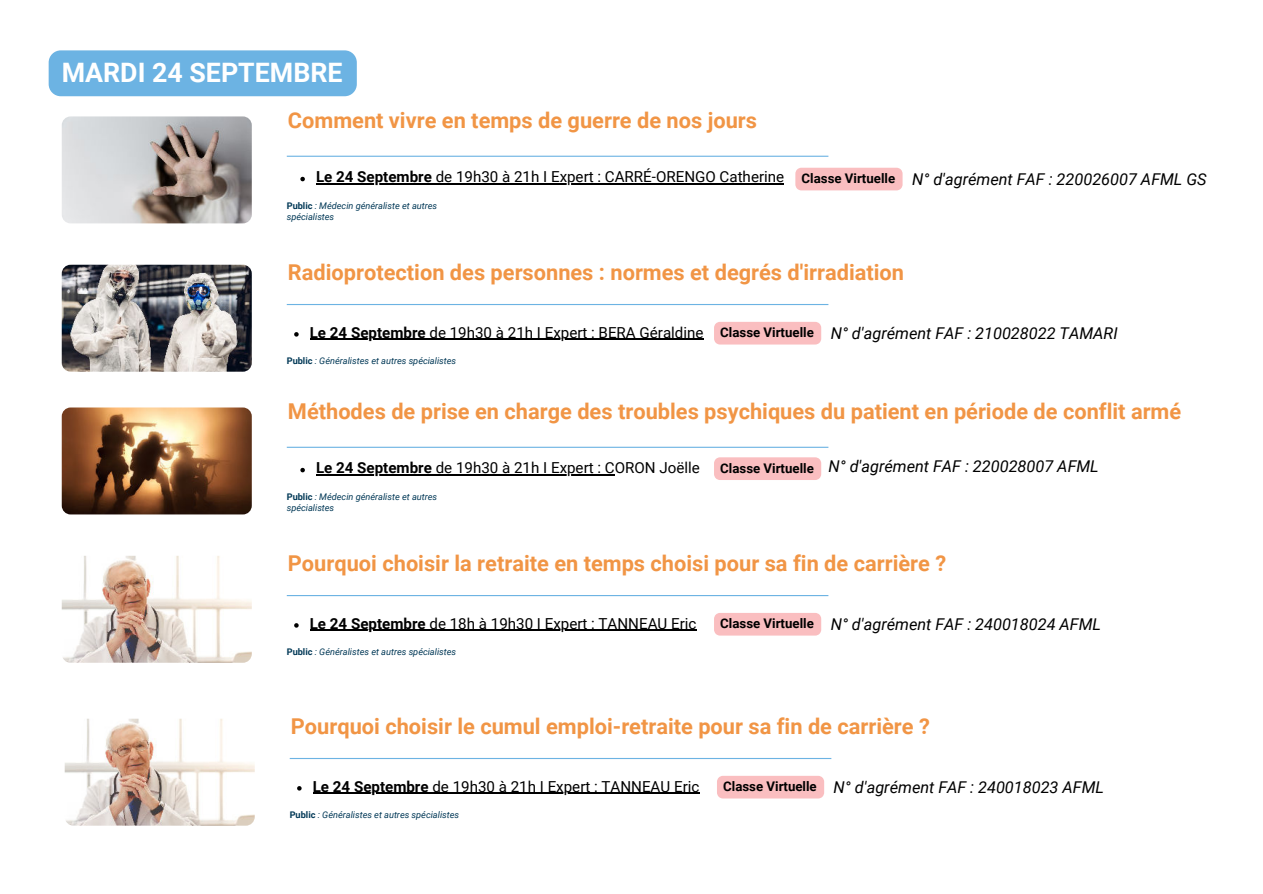
<style>
.page{position:relative;width:1263px;height:894px;background:#fff}
.page>*{position:absolute;margin:0;border:0;box-sizing:border-box;transform-origin:0 0}
.t1{font:700 26.7px "Roboto";color:#fff}
.t2{font:700 21.75px "Roboto";color:#f19545}
.t3{font:italic 16.2px "Roboto";color:#000}
.t4{font:15.15px "Roboto";color:#000}
.t5{font:700 13.2px "Roboto";color:#000}
.t6{font:italic 9.15px/10.6px "Roboto";color:#003856}
.s1{font-weight:700}
.s2{font-weight:700;font-style:normal}
</style>
<div class="page">
<div style="left:49px;top:50px;width:308px;height:46px;background:#6cb3e3;border-radius:12px"></div>
<hr style="left:287px;top:156px;width:541px;height:1px;background:#6cb3e3">
<img style="left:62px;top:116px;width:190px;height:107px;border-radius:9px">
<svg style="left:300px;top:177px;width:5px;height:4px"></svg>
<hr style="left:316px;top:183px;width:120px;height:2px;background:#000">
<hr style="left:436px;top:183px;width:103px;height:2px;background:#000">
<hr style="left:543px;top:183px;width:241px;height:2px;background:#000">
<div style="left:795px;top:168px;width:107px;height:22px;background:#fabec0"></div>
<hr style="left:287px;top:304px;width:541px;height:1px;background:#6cb3e3">
<img style="left:62px;top:265px;width:190px;height:106px;border-radius:9px">
<svg style="left:294px;top:332px;width:5px;height:4px"></svg>
<hr style="left:310px;top:339px;width:116px;height:1px;background:#000">
<hr style="left:426px;top:339px;width:277px;height:1px;background:#000">
<div style="left:714px;top:322px;width:107px;height:22px;background:#fabec0"></div>
<hr style="left:287px;top:446px;width:541px;height:1px;background:#6cb3e3">
<img style="left:62px;top:407px;width:190px;height:107px;border-radius:9px">
<svg style="left:300px;top:467px;width:5px;height:5px"></svg>
<hr style="left:316px;top:474px;width:120px;height:1px;background:#000">
<hr style="left:436px;top:474px;width:103px;height:1px;background:#000">
<hr style="left:543px;top:474px;width:72px;height:1px;background:#000">
<div style="left:714px;top:457px;width:107px;height:23px;background:#fabec0"></div>
<hr style="left:287px;top:595px;width:541px;height:1px;background:#6cb3e3">
<img style="left:62px;top:555px;width:190px;height:107px;border-radius:9px">
<svg style="left:294px;top:623px;width:5px;height:4px"></svg>
<hr style="left:310px;top:629px;width:116px;height:2px;background:#000">
<hr style="left:426px;top:629px;width:182px;height:2px;background:#000">
<hr style="left:608px;top:629px;width:88px;height:2px;background:#000">
<div style="left:714px;top:613px;width:107px;height:22px;background:#fabec0"></div>
<hr style="left:290px;top:757px;width:541px;height:1px;background:#6cb3e3">
<img style="left:65px;top:718px;width:190px;height:107px;border-radius:9px">
<svg style="left:297px;top:786px;width:5px;height:4px"></svg>
<hr style="left:313px;top:792px;width:116px;height:1px;background:#000">
<hr style="left:429px;top:792px;width:182px;height:1px;background:#000">
<hr style="left:611px;top:792px;width:88px;height:1px;background:#000">
<div style="left:717px;top:775px;width:107px;height:23px;background:#fabec0"></div>
<p class="t1" style="left:62px;top:54px;width:282px">MARDI 24 SEPTEMBRE</p>
<p class="t2" style="left:288px;top:105px;width:471px">Comment vivre en temps de guerre de nos jours</p>
<p class="t4" style="left:316px;top:166px;width:470px"><span class="s1">Le 24 Septembre</span> de 19h30 à 21h I Expert : CARRÉ-ORENGO Catherine</p>
<p class="t6" style="left:287px;top:200px;width:152px"><span class="s2">Public</span> : Médecin généraliste et autres spécialistes</p>
<p class="t5" style="left:802px;top:169px;width:95px">Classe Virtuelle</p>
<p class="t3" style="left:912px;top:167px;width:296px">N° d'agrément FAF : 220026007 AFML GS</p>
<p class="t2" style="left:288px;top:257px;width:618px">Radioprotection des personnes : normes et degrés d'irradiation</p>
<p class="t4" style="left:310px;top:321px;width:395px"><span class="s1">Le 24 Septembre</span> de 19h30 à 21h I Expert : BERA Géraldine</p>
<p class="t6" style="left:287px;top:355px;width:171px"><span class="s2">Public</span> : Généralistes et autres spécialistes</p>
<p class="t5" style="left:720px;top:323px;width:95px">Classe Virtuelle</p>
<p class="t3" style="left:831px;top:321px;width:289px">N° d'agrément FAF : 210028022 TAMARI</p>
<p class="t2" style="left:288px;top:396px;width:895px">Méthodes de prise en charge des troubles psychiques du patient en période de conflit armé</p>
<p class="t3" style="left:828px;top:455px;width:272px">N° d'agrément FAF : 220028007 AFML</p>
<p class="t6" style="left:287px;top:491px;width:152px"><span class="s2">Public</span> : Médecin généraliste et autres spécialistes</p>
<p class="t4" style="left:316px;top:457px;width:385px"><span class="s1">Le 24 Septembre</span> de 19h30 à 21h I Expert : CORON Joëlle</p>
<p class="t5" style="left:720px;top:459px;width:95px">Classe Virtuelle</p>
<p class="t2" style="left:288px;top:547px;width:660px">Pourquoi choisir la retraite en temps choisi pour sa fin de carrière ?</p>
<p class="t4" style="left:310px;top:612px;width:388px"><span class="s1">Le 24 Septembre</span> de 18h à 19h30 I Expert : TANNEAU Eric</p>
<p class="t6" style="left:287px;top:646px;width:171px"><span class="s2">Public</span> : Généralistes et autres spécialistes</p>
<p class="t5" style="left:720px;top:614px;width:95px">Classe Virtuelle</p>
<p class="t3" style="left:831px;top:612px;width:272px">N° d'agrément FAF : 240018024 AFML</p>
<p class="t2" style="left:291px;top:710px;width:641px">Pourquoi choisir le cumul emploi-retraite pour sa fin de carrière ?</p>
<p class="t4" style="left:313px;top:775px;width:388px"><span class="s1">Le 24 Septembre</span> de 19h30 à 21h I Expert : TANNEAU Eric</p>
<p class="t6" style="left:290px;top:809px;width:171px"><span class="s2">Public</span> : Généralistes et autres spécialistes</p>
<p class="t5" style="left:723px;top:777px;width:95px">Classe Virtuelle</p>
<p class="t3" style="left:834px;top:775px;width:272px">N° d'agrément FAF : 240018023 AFML</p>
</div>
